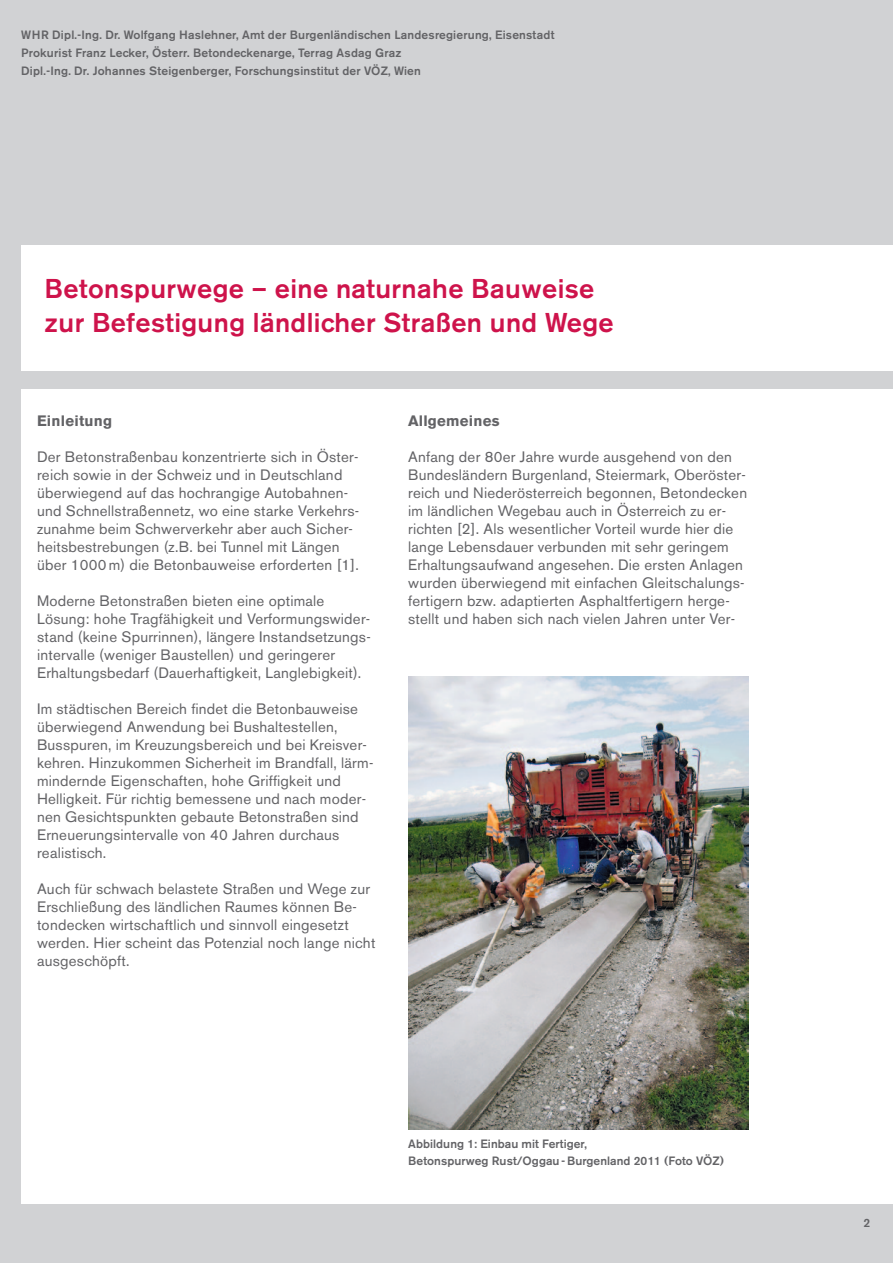
<style>
.page{position:relative;width:893px;height:1263px;background:#d1d2d4}
.page>*{position:absolute;margin:0;border:0;box-sizing:border-box;transform-origin:0 0}
.t1{font:500 27px/33.9px "Akzidenz Grotesk BE";letter-spacing:.015em;color:#ce134b}
.t2{font:15px/18px "Akzidenz Grotesk BE";letter-spacing:.015em;color:#636366}
.t3{font:700 15px "Akzidenz Grotesk BE";letter-spacing:.015em;color:#636366}
.t4{font:500 12px/18px "Akzidenz Grotesk BE";letter-spacing:.015em;color:#636366}
</style>
<div class="page">
<div style="left:21px;top:389px;width:872px;height:814px;background:#fff"></div>
<div style="left:21px;top:246px;width:872px;height:125px;background:#fff"></div>
<img style="left:408px;top:676px;width:340px;height:453px">
<p class="t4" style="left:21px;top:26px;width:535px">WHR Dipl.-Ing. Dr. Wolfgang Haslehner, Amt der Burgenländischen Landesregierung, Eisenstadt<br>Prokurist Franz Lecker, Österr. Betondeckenarge, Terrag Asdag Graz<br>Dipl.-Ing. Dr. Johannes Steigenberger, Forschungsinstitut der VÖZ, Wien</p>
<h1 class="t1" style="left:45px;top:272px;width:571px">Betonspurwege – eine naturnahe Bauweise zur Befestigung ländlicher Straßen und Wege</h1>
<p class="t3" style="left:37px;top:412px;width:77px">Einleitung</p>
<p class="t2" style="left:37px;top:448px;width:323px">Der Betonstraßenbau konzentrierte sich in Öster&shy;reich sowie in der Schweiz und in Deutschland überwiegend auf das hochrangige Autobahnen&shy;und Schnellstraßennetz, wo eine starke Verkehrs&shy;zunahme beim Schwerverkehr aber auch Sicher&shy;heitsbestrebungen (z.B. bei Tunnel mit Längen über 1000 m) die Betonbauweise erforderten [1].</p>
<p class="t2" style="left:37px;top:592px;width:335px">Moderne Betonstraßen bieten eine optimale Lösung: hohe Tragfähigkeit und Verformungswider&shy;stand (keine Spurrinnen), längere Instandsetzungs&shy;intervalle (weniger Baustellen) und geringerer Erhaltungsbedarf (Dauerhaftigkeit, Langlebigkeit).</p>
<p class="t2" style="left:37px;top:700px;width:338px">Im städtischen Bereich findet die Betonbauweise überwiegend Anwendung bei Bushaltestellen, Busspuren, im Kreuzungsbereich und bei Kreisver&shy;kehren. Hinzukommen Sicherheit im Brandfall, lärm&shy;mindernde Eigenschaften, hohe Griffigkeit und Helligkeit. Für richtig bemessene und nach moder&shy;nen Gesichtspunkten gebaute Betonstraßen sind Erneuerungsintervalle von 40 Jahren durchaus realistisch.</p>
<p class="t2" style="left:37px;top:880px;width:340px">Auch für schwach belastete Straßen und Wege zur Erschließung des ländlichen Raumes können Be&shy;tondecken wirtschaftlich und sinnvoll eingesetzt werden. Hier scheint das Potenzial noch lange nicht ausgeschöpft.</p>
<p class="t3" style="left:408px;top:412px;width:93px">Allgemeines</p>
<p class="t2" style="left:408px;top:448px;width:340px">Anfang der 80er Jahre wurde ausgehend von den Bundesländern Burgenland, Steiermark, Oberöster&shy;reich und Niederösterreich begonnen, Betondecken im ländlichen Wegebau auch in Österreich zu er&shy;richten [2]. Als wesentlicher Vorteil wurde hier die lange Lebensdauer verbunden mit sehr geringem Erhaltungsaufwand angesehen. Die ersten Anlagen wurden überwiegend mit einfachen Gleitschalungs&shy;fertigern bzw. adaptierten Asphaltfertigern herge&shy;stellt und haben sich nach vielen Jahren unter Ver-</p>
<p class="t4" style="left:408px;top:1136px;width:317px;line-height:16.5px">Abbildung 1: Einbau mit Fertiger,<br>Betonspurweg Rust/Oggau-Burgenland 2011 (Foto VÖZ)</p>
<p class="t4" style="left:863px;top:1214px;width:8px">2</p>
</div>
